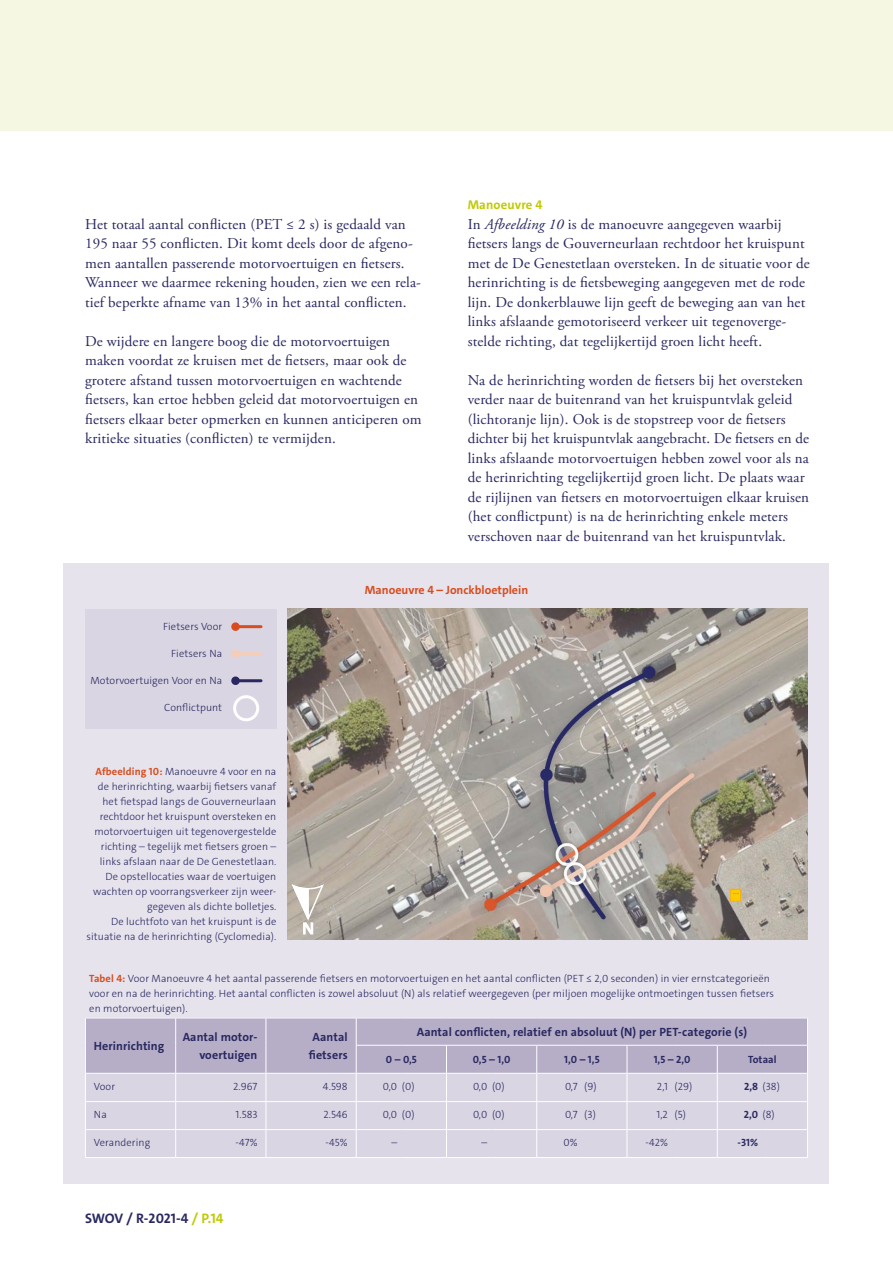
<style>
.page{position:relative;width:893px;height:1263px;background:#fff}
.page>*{position:absolute;margin:0;border:0;box-sizing:border-box;transform-origin:0 0}
.t1{font:15px/19.5px "Adobe Garamond Pro";letter-spacing:.01em;color:#292860}
.t2{font:700 13.8px "The Sans C4 s";letter-spacing:-.01em;color:#292860}
.t3{font:700 12.75px "The Sans C4 s";letter-spacing:.01em;color:#c0ca00}
.t4{font:700 12px/18px "The Sans C4 s";letter-spacing:.01em;color:#292860;text-align:right}
.t5{font:700 12px "The Sans C4 s";color:#d74d1f}
.t6{font:300 10.5px/15px "The Sans C4 s";letter-spacing:.01em;color:#292860}
.t7{font:700 10.5px "The Sans C4 s";letter-spacing:.01em;color:#292860}
.s1{font-style:italic}
.s2{font-weight:700;color:#d74d1f}
.s3{font-weight:700}
.s4{font-weight:300}
.s5{color:#c0ca00}
</style>
<div class="page">
<div style="left:0;top:0;width:893px;height:131px;background:#f6f7e3"></div>
<div style="left:64px;top:563px;width:765px;height:621px;background:#e6e3ed"></div>
<hr style="left:85px;top:1157px;width:91px;height:1px;background:#fff">
<hr style="left:176px;top:1157px;width:90px;height:1px;background:#fff">
<hr style="left:266px;top:1157px;width:90px;height:1px;background:#fff">
<hr style="left:537px;top:1157px;width:45px;height:1px;background:#fff">
<hr style="left:582px;top:1157px;width:45px;height:1px;background:#fff">
<hr style="left:627px;top:1157px;width:45px;height:1px;background:#fff">
<hr style="left:672px;top:1157px;width:45px;height:1px;background:#fff">
<hr style="left:717px;top:1157px;width:45px;height:1px;background:#fff">
<hr style="left:762px;top:1157px;width:46px;height:1px;background:#fff">
<hr style="left:85px;top:1017px;width:91px;height:1px;background:#fff">
<hr style="left:176px;top:1017px;width:90px;height:1px;background:#fff">
<hr style="left:266px;top:1017px;width:90px;height:1px;background:#fff">
<hr style="left:356px;top:1017px;width:45px;height:1px;background:#fff">
<hr style="left:401px;top:1017px;width:45px;height:1px;background:#fff">
<hr style="left:446px;top:1017px;width:46px;height:1px;background:#fff">
<hr style="left:492px;top:1017px;width:45px;height:1px;background:#fff">
<hr style="left:537px;top:1017px;width:45px;height:1px;background:#fff">
<hr style="left:582px;top:1017px;width:45px;height:1px;background:#fff">
<hr style="left:627px;top:1017px;width:45px;height:1px;background:#fff">
<hr style="left:672px;top:1017px;width:45px;height:1px;background:#fff">
<hr style="left:717px;top:1017px;width:45px;height:1px;background:#fff">
<hr style="left:762px;top:1017px;width:46px;height:1px;background:#fff">
<svg style="left:85px;top:1018px;width:723px;height:139px"></svg>
<hr style="left:356px;top:1157px;width:45px;height:1px;background:#fff">
<hr style="left:401px;top:1157px;width:45px;height:1px;background:#fff">
<hr style="left:446px;top:1157px;width:46px;height:1px;background:#fff">
<hr style="left:492px;top:1157px;width:45px;height:1px;background:#fff">
<img style="left:287px;top:609px;width:521px;height:331px">
<div style="left:85px;top:609px;width:191px;height:119px;background:#d9d5e3"></div>
<div style="left:231px;top:622px;width:9px;height:9px;background:#d74d1f;border-radius:50%"></div>
<hr style="left:236px;top:625px;width:25px;height:3px;background:#d74d1f">
<div style="left:231px;top:649px;width:9px;height:9px;background:#f5ceb7;border-radius:50%"></div>
<hr style="left:236px;top:652px;width:25px;height:3px;background:#f5ceb7">
<div style="left:231px;top:676px;width:9px;height:9px;background:#292860;border-radius:50%"></div>
<hr style="left:236px;top:679px;width:25px;height:3px;background:#292860">
<div style="left:233px;top:695px;width:26px;height:26px;border:3px solid #fff;border-radius:50%"></div>
<svg style="left:290px;top:883px;width:34px;height:51px;background:#c9c3ba"></svg>
<p class="t1" style="left:85px;top:215px;width:338px">Het totaal aantal conflicten (PET ≤ 2 s) is gedaald van 195 naar 55 conflicten. Dit komt deels door de afgeno&shy;men aantallen passerende motorvoertuigen en fietsers.<br>Wanneer we daarmee rekening houden, zien we een rela&shy;tief beperkte afname van 13% in het aantal conflicten.</p>
<p class="t1" style="left:85px;top:332px;width:338px">De wijdere en langere boog die de motorvoertuigen maken voordat ze kruisen met de fietsers, maar ook de grotere afstand tussen motorvoertuigen en wachtende fietsers, kan ertoe hebben geleid dat motorvoertuigen en fietsers elkaar beter opmerken en kunnen anticiperen om kritieke situaties (conflicten) te vermijden.</p>
<p class="t3" style="left:468px;top:197px;width:76px">Manoeuvre 4</p>
<p class="t1" style="left:468px;top:215px;width:344px">In <span class="s1">Afbeelding 10</span> is de manoeuvre aangegeven waarbij fietsers langs de Gouverneurlaan rechtdoor het kruispunt met de De Genestetlaan oversteken. In de situatie voor de herinrichting is de fietsbeweging aangegeven met de rode lijn. De donkerblauwe lijn geeft de beweging aan van het links afslaande gemotoriseerd verkeer uit tegenoverge&shy;stelde richting, dat tegelijkertijd groen licht heeft.</p>
<p class="t1" style="left:468px;top:371px;width:343px">Na de herinrichting worden de fietsers bij het oversteken verder naar de buitenrand van het kruispuntvlak geleid (lichtoranje lijn). Ook is de stopstreep voor de fietsers dichter bij het kruispuntvlak aangebracht. De fietsers en de links afslaande motorvoertuigen hebben zowel voor als na de herinrichting tegelijkertijd groen licht. De plaats waar de rijlijnen van fietsers en motorvoertuigen elkaar kruisen (het conflictpunt) is na de herinrichting enkele meters verschoven naar de buitenrand van het kruispuntvlak.</p>
<p class="t6" style="left:163px;top:619px;width:61px">Fietsers Voor</p>
<p class="t6" style="left:171px;top:646px;width:52px">Fietsers Na</p>
<p class="t6" style="left:90px;top:673px;width:133px">Motorvoertuigen Voor en Na</p>
<p class="t6" style="left:164px;top:700px;width:59px">Conflictpunt</p>
<p class="t6" style="left:86px;top:764px;width:191px;text-align:right"><span class="s2">Afbeelding 10:</span> Manoeuvre 4 voor en na de herinrichting, waarbij fietsers vanaf het fietspad langs de Gouverneurlaan rechtdoor het kruispunt oversteken en motorvoertuigen uit tegenovergestelde richting – tegelijk met fietsers groen – links afslaan naar de De Genestetlaan.<br>De opstellocaties waar de voertuigen wachten op voorrangsverkeer zijn weer&shy;gegeven als dichte bolletjes.<br>De luchtfoto van het kruispunt is de situatie na de herinrichting (Cyclomedia).</p>
<p class="t5" style="left:365px;top:582px;width:165px">Manoeuvre 4 – Jonckbloetplein</p>
<p class="t6" style="left:89px;top:970px;width:686px"><span class="s2">Tabel 4:</span> Voor Manoeuvre 4 het aantal passerende fietsers en motorvoertuigen en het aantal conflicten (PET ≤ 2,0 seconden) in vier ernstcategorieën voor en na de herinrichting. Het aantal conflicten is zowel absoluut (N) als relatief weergegeven (per miljoen mogelijke ontmoetingen tussen fietsers en motorvoertuigen).</p>
<p class="t4" style="left:94px;top:1037px;width:72px">Herinrichting</p>
<p class="t4" style="left:183px;top:1028px;width:76px">Aantal motor&shy;voertuigen</p>
<p class="t4" style="left:309px;top:1028px;width:40px;text-align:center">Aantal fietsers</p>
<p class="t4" style="left:417px;top:1023px;width:332px">Aantal conflicten, relatief en absoluut (N) per PET-categorie (s)</p>
<p class="t7" style="left:386px;top:1053px;width:32px">0 – 0,5</p>
<p class="t7" style="left:473px;top:1053px;width:39px">0,5 – 1,0</p>
<p class="t7" style="left:564px;top:1053px;width:37px">1,0 – 1,5</p>
<p class="t7" style="left:654px;top:1053px;width:38px">1,5 – 2,0</p>
<p class="t7" style="left:748px;top:1053px;width:30px">Totaal</p>
<p class="t6" style="left:94px;top:1078px;width:23px">Voor</p>
<p class="t6" style="left:233px;top:1078px;width:26px">2.967</p>
<p class="t6" style="left:323px;top:1078px;width:26px">4.598</p>
<p class="t6" style="left:383px;top:1078px;width:33px">0,0 (0)</p>
<p class="t6" style="left:473px;top:1078px;width:33px">0,0 (0)</p>
<p class="t6" style="left:565px;top:1078px;width:33px">0,7 (9)</p>
<p class="t6" style="left:657px;top:1078px;width:37px">2,1 (29)</p>
<p class="t6" style="left:744px;top:1078px;width:37px"><span class="s3">2,8</span> (38)</p>
<p class="t6" style="left:94px;top:1107px;width:14px">Na</p>
<p class="t6" style="left:235px;top:1107px;width:23px">1.583</p>
<p class="t6" style="left:323px;top:1107px;width:26px">2.546</p>
<p class="t6" style="left:383px;top:1107px;width:33px">0,0 (0)</p>
<p class="t6" style="left:473px;top:1107px;width:33px">0,0 (0)</p>
<p class="t6" style="left:565px;top:1107px;width:32px">0,7 (3)</p>
<p class="t6" style="left:656px;top:1107px;width:31px">1,2 (5)</p>
<p class="t7" style="left:744px;top:1107px;width:33px">2,0 <span class="s4">(8)</span></p>
<p class="t6" style="left:94px;top:1135px;width:58px">Verandering</p>
<p class="t6" style="left:236px;top:1135px;width:23px">-47%</p>
<p class="t6" style="left:326px;top:1135px;width:24px">-45%</p>
<p class="t6" style="left:391px;top:1135px;width:7px">–</p>
<p class="t6" style="left:482px;top:1135px;width:7px">–</p>
<p class="t6" style="left:563px;top:1135px;width:16px">0%</p>
<p class="t6" style="left:646px;top:1135px;width:24px">-42%</p>
<p class="t7" style="left:738px;top:1135px;width:22px">-31%</p>
<p class="t2" style="left:85px;top:1210px;width:140px">SWOV / R-2021-4 <span class="s5">/ P.14</span></p>
</div>
